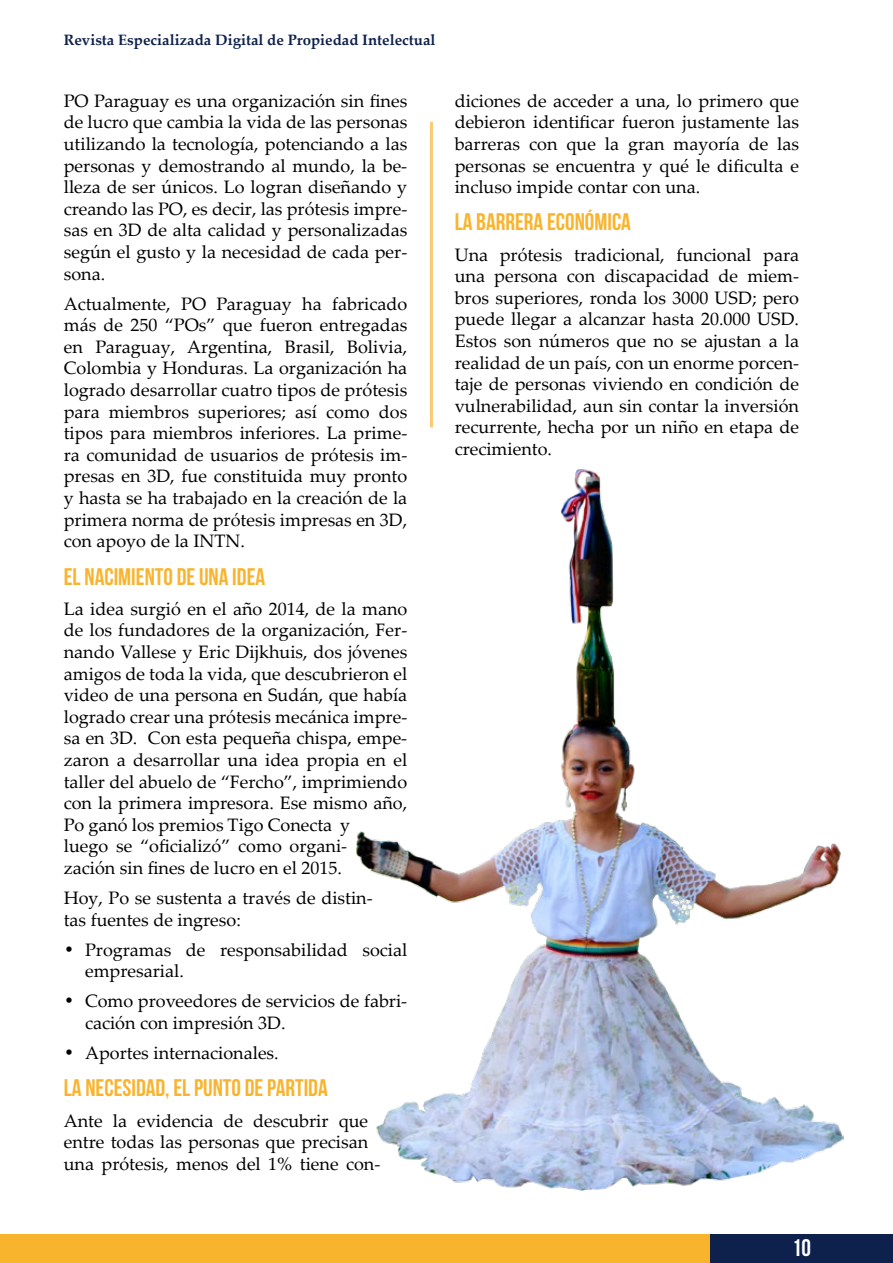
<style>
.page{position:relative;width:893px;height:1263px;background:#fff}
.page>*{position:absolute;margin:0;border:0;box-sizing:border-box;transform-origin:0 0}
.t1{font:24px "Bebas Neue";color:#f9b42e}
.t2{font:24px "Bebas Neue";color:#fff}
.t3{font:18px/21.6px "Palatino Linotype";color:#000}
.t4{font:700 15px "Palatino Linotype";color:#0e204c}
.s1{font-family:"Futura BT"}
</style>
<div class="page">
<div style="left:0;top:1234px;width:710px;height:29px;background:#f9b42e"></div>
<div style="left:710px;top:1234px;width:183px;height:29px;background:#0e204c"></div>
<hr style="left:430px;top:122px;width:3px;height:305px;background:#fbca74">
<img style="left:355px;top:469px;width:488px;height:721px">
<p class="t4" style="left:64px;top:29px;width:373px">Revista Especializada Digital de Propiedad Intelectual</p>
<p class="t3" style="left:64px;top:89px;width:345px;text-align:justify">PO Paraguay es una organización sin fines de lucro que cambia la vida de las personas utilizando la tecnología, potenciando a las personas y demostrando al mundo, la be&shy;lleza de ser únicos. Lo logran diseñando y creando las PO, es decir, las prótesis impre&shy;sas en 3D de alta calidad y personalizadas según el gusto y la necesidad de cada per&shy;sona.</p>
<p class="t3" style="left:64px;top:292px;width:345px;text-align:justify">Actualmente, PO Paraguay ha fabricado más de 250 “POs” que fueron entregadas en Paraguay, Argentina, Brasil, Bolivia, Colombia y Honduras. La organización ha logrado desarrollar cuatro tipos de prótesis para miembros superiores; así como dos tipos para miembros inferiores. La prime&shy;ra comunidad de usuarios de prótesis im&shy;presas en 3D, fue constituida muy pronto y hasta se ha trabajado en la creación de la primera norma de prótesis impresas en 3D, con apoyo de la INTN.</p>
<h1 class="t1" style="left:64px;top:563px;width:203px">EL NACIMIENTO DE UNA IDEA</h1>
<p class="t3" style="left:64px;top:597px;width:345px">La idea surgió en el año 2014, de la mano de los fundadores de la organización, Fer&shy;nando Vallese y Eric Dijkhuis, dos jóvenes amigos de toda la vida, que descubrieron el video de una persona en Sudán, que había logrado crear una prótesis mecánica impre&shy;sa en 3D. Con esta pequeña chispa, empe&shy;zaron a desarrollar una idea propia en el taller del abuelo de “Fercho”, imprimiendo con la primera impresora. Ese mismo año, Po ganó los premios Tigo Conecta y<br>luego se “oficializó” como organi-<br>zación sin fines de lucro en el 2015.</p>
<p class="t3" style="left:64px;top:886px;width:310px">Hoy, Po se sustenta a través de distin&shy;tas fuentes de ingreso:</p>
<p class="t3" style="left:85px;top:938px;width:324px;text-indent:-21px"><span class="s1">•</span> Programas de responsabilidad social empresarial.</p>
<p class="t3" style="left:85px;top:990px;width:324px;text-indent:-21px"><span class="s1">•</span> Como proveedores de servicios de fabri&shy;cación con impresión 3D.</p>
<p class="t3" style="left:64px;top:1041px;width:216px"><span class="s1">•</span> Aportes internacionales.</p>
<h1 class="t1" style="left:64px;top:1075px;width:266px">LA NECESIDAD, EL PUNTO DE PARTIDA</h1>
<p class="t3" style="left:64px;top:1109px;width:318px">Ante la evidencia de descubrir que entre todas las personas que precisan una prótesis, menos del 1% tiene con-</p>
<p class="t3" style="left:455px;top:89px;width:346px;text-align:justify">diciones de acceder a una, lo primero que debieron identificar fueron justamente las barreras con que la gran mayoría de las personas se encuentra y qué le dificulta e incluso impide contar con una.</p>
<h1 class="t1" style="left:455px;top:209px;width:178px">LA BARRERA ECONÓMICA</h1>
<p class="t3" style="left:455px;top:243px;width:346px;text-align:justify">Una prótesis tradicional, funcional para una persona con discapacidad de miem&shy;bros superiores, ronda los 3000 USD; pero puede llegar a alcanzar hasta 20.000 USD.<br>Estos son números que no se ajustan a la realidad de un país, con un enorme porcen&shy;taje de personas viviendo en condición de vulnerabilidad, aun sin contar la inversión recurrente, hecha por un niño en etapa de crecimiento.</p>
<h1 class="t2" style="left:792px;top:1234px;width:21px">10</h1>
</div>
